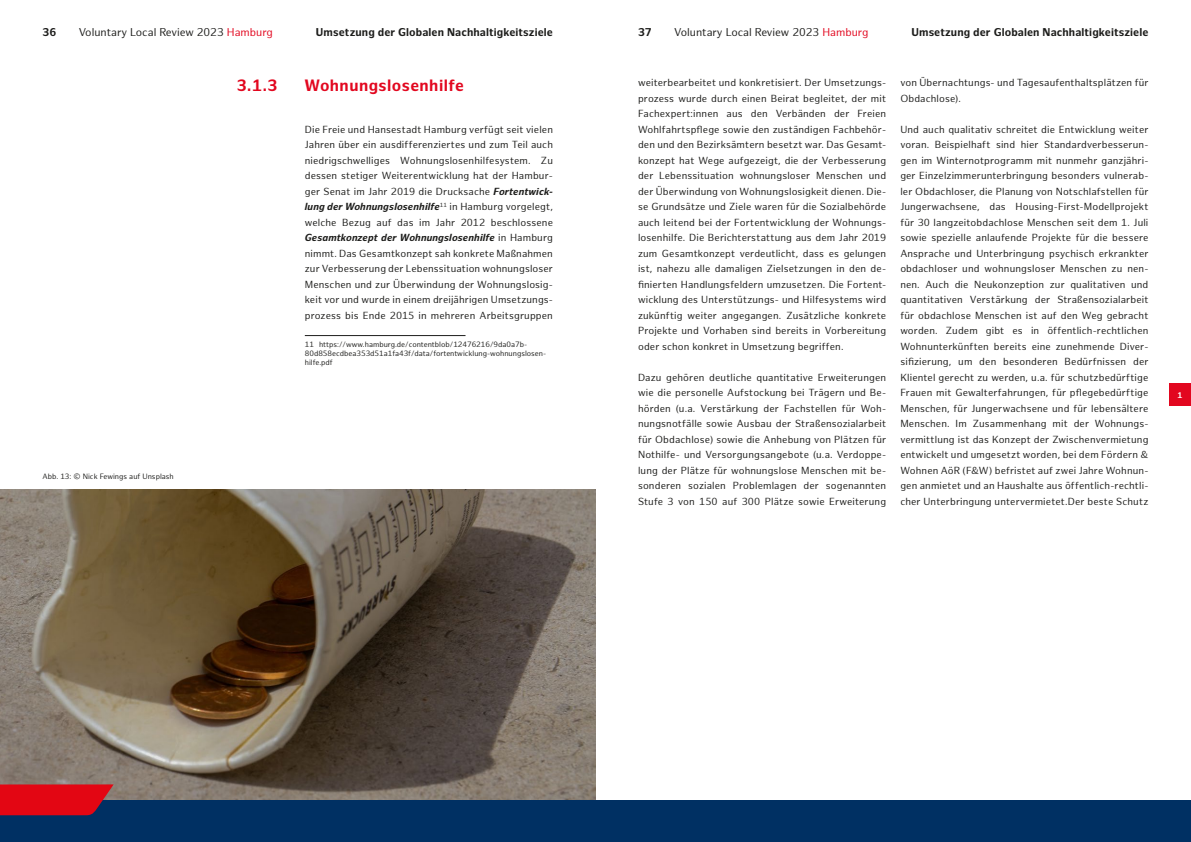
<style>
.page{position:relative;width:1191px;height:842px;background:#fff}
.page>*{position:absolute;margin:0;border:0;box-sizing:border-box;transform-origin:0 0}
.EG_Überschrift_03{font:700 16px "Hamburg Sans";letter-spacing:.025em;color:#e2071f}
.EG_Kolumnentitel{font:700 11px "Hamburg Sans";letter-spacing:.01em;color:#1d1d1b}
.t1{font:11px "Hamburg Sans";color:#1d1d1b}
.EG_Fließtext{font:10px/15.5px "Hamburg Sans";letter-spacing:.01em;color:#1d1d1b;text-align:justify}
.t2{font:700 8px "Hamburg Sans";color:#fff}
.EG_Fußnote{font:7.5px/9px "Hamburg Sans";color:#1d1d1b}
.s1{color:#e2071f}
.s2{font-weight:700;font-style:italic}
</style>
<div class="page">
<hr style="left:305px;top:335px;width:160px;height:1px;background:#1d1d1b">
<img style="left:0;top:490px;width:595px;height:310px">
<div style="left:0;top:800px;width:1191px;height:42px;background:#003063"></div>
<div style="left:1169px;top:383px;width:22px;height:23px;background:#e2071f"></div>
<svg style="left:0;top:784px;width:114px;height:31px;background:#cf0d1c"></svg>
<p class="EG_Kolumnentitel" style="left:43px;top:26px;width:15px">36</p>
<p class="t1" style="left:79px;top:26px;width:196px">Voluntary Local Review 2023 <span class="s1">Hamburg</span></p>
<p class="EG_Kolumnentitel" style="left:316px;top:26px;width:238px">Umsetzung der Globalen Nachhaltigkeitsziele</p>
<p class="EG_Kolumnentitel" style="left:638px;top:26px;width:15px">37</p>
<p class="t1" style="left:674px;top:26px;width:196px">Voluntary Local Review 2023 <span class="s1">Hamburg</span></p>
<p class="EG_Kolumnentitel" style="left:911px;top:26px;width:238px">Umsetzung der Globalen Nachhaltigkeitsziele</p>
<p class="EG_Fußnote" style="left:43px;top:472px;width:133px">Abb. 13: © Nick Fewings auf Unsplash</p>
<h3 class="EG_Überschrift_03" style="left:237px;top:76px;width:42px">3.1.3</h3>
<h3 class="EG_Überschrift_03" style="left:304px;top:76px;width:161px">Wohnungslosenhilfe</h3>
<p class="EG_Fließtext" style="left:305px;top:122px;width:250px">Die Freie und Hansestadt Hamburg verfügt seit vielen Jahren über ein ausdifferenziertes und zum Teil auch niedrigschwelliges Wohnungslosenhilfesystem. Zu dessen stetiger Weiterentwicklung hat der Hambur&shy;ger Senat im Jahr 2019 die Drucksache <span class="s2">Fortentwick&shy;lung der Wohnungslosenhilfe</span><sup>11</sup> in Hamburg vorgelegt, welche Bezug auf das im Jahr 2012 beschlossene <span class="s2">Gesamtkonzept der Wohnungslosenhilfe</span> in Hamburg nimmt. Das Gesamtkonzept sah konkrete Maßnahmen zur Verbesserung der Lebenssituation wohnungsloser Menschen und zur Überwindung der Wohnungslosig&shy;keit vor und wurde in einem dreijährigen Umsetzungs&shy;prozess bis Ende 2015 in mehreren Arbeitsgruppen</p>
<p class="EG_Fußnote" style="left:305px;top:341px;width:243px">11 https://www.hamburg.de/contentblob/12476216/9da0a7b-<br>80d858ecdbea353d51a1fa43f/data/fortentwicklung-wohnungslosen&shy;hilfe.pdf</p>
<p class="EG_Fließtext" style="left:638px;top:75px;width:250px">weiterbearbeitet und konkretisiert. Der Umsetzungs&shy;prozess wurde durch einen Beirat begleitet, der mit Fachexpert:innen aus den Verbänden der Freien Wohlfahrtspflege sowie den zuständigen Fachbehör&shy;den und den Bezirksämtern besetzt war. Das Gesamt&shy;konzept hat Wege aufgezeigt, die der Verbesserung der Lebenssituation wohnungsloser Menschen und der Überwindung von Wohnungslosigkeit dienen. Die&shy;se Grundsätze und Ziele waren für die Sozialbehörde auch leitend bei der Fortentwicklung der Wohnungs&shy;losenhilfe. Die Berichterstattung aus dem Jahr 2019 zum Gesamtkonzept verdeutlicht, dass es gelungen ist, nahezu alle damaligen Zielsetzungen in den de&shy;finierten Handlungsfeldern umzusetzen. Die Fortent&shy;wicklung des Unterstützungs- und Hilfesystems wird zukünftig weiter angegangen. Zusätzliche konkrete Projekte und Vorhaben sind bereits in Vorbereitung oder schon konkret in Umsetzung begriffen.</p>
<p class="EG_Fließtext" style="left:638px;top:370px;width:250px">Dazu gehören deutliche quantitative Erweiterungen wie die personelle Aufstockung bei Trägern und Be&shy;hörden (u.a. Verstärkung der Fachstellen für Woh&shy;nungsnotfälle sowie Ausbau der Straßensozialarbeit für Obdachlose) sowie die Anhebung von Plätzen für Nothilfe- und Versorgungsangebote (u.a. Verdoppe&shy;lung der Plätze für wohnungslose Menschen mit be&shy;sonderen sozialen Problemlagen der sogenannten Stufe 3 von 150 auf 300 Plätze sowie Erweiterung</p>
<p class="EG_Fließtext" style="left:900px;top:75px;width:250px">von Übernachtungs- und Tagesaufenthaltsplätzen für<br>Obdachlose).</p>
<p class="EG_Fließtext" style="left:900px;top:122px;width:250px">Und auch qualitativ schreitet die Entwicklung weiter voran. Beispielhaft sind hier Standardverbesserun&shy;gen im Winternotprogramm mit nunmehr ganzjähri&shy;ger Einzelzimmerunterbringung besonders vulnerab&shy;ler Obdachloser, die Planung von Notschlafstellen für Jungerwachsene, das Housing-First-Modellprojekt für 30 langzeitobdachlose Menschen seit dem 1. Juli sowie spezielle anlaufende Projekte für die bessere Ansprache und Unterbringung psychisch erkrankter obdachloser und wohnungsloser Menschen zu nen&shy;nen. Auch die Neukonzeption zur qualitativen und quantitativen Verstärkung der Straßensozialarbeit für obdachlose Menschen ist auf den Weg gebracht worden. Zudem gibt es in öffentlich-rechtlichen Wohnunterkünften bereits eine zunehmende Diver&shy;sifizierung, um den besonderen Bedürfnissen der Klientel gerecht zu werden, u.a. für schutzbedürftige Frauen mit Gewalterfahrungen, für pflegebedürftige Menschen, für Jungerwachsene und für lebensältere Menschen. Im Zusammenhang mit der Wohnungs&shy;vermittlung ist das Konzept der Zwischenvermietung entwickelt und umgesetzt worden, bei dem Fördern &amp; Wohnen AöR (F&amp;W) befristet auf zwei Jahre Wohnun&shy;gen anmietet und an Haushalte aus öffentlich-rechtli&shy;cher Unterbringung untervermietet.Der beste Schutz</p>
<p class="t2" style="left:1177px;top:390px;width:7px">1</p>
</div>
